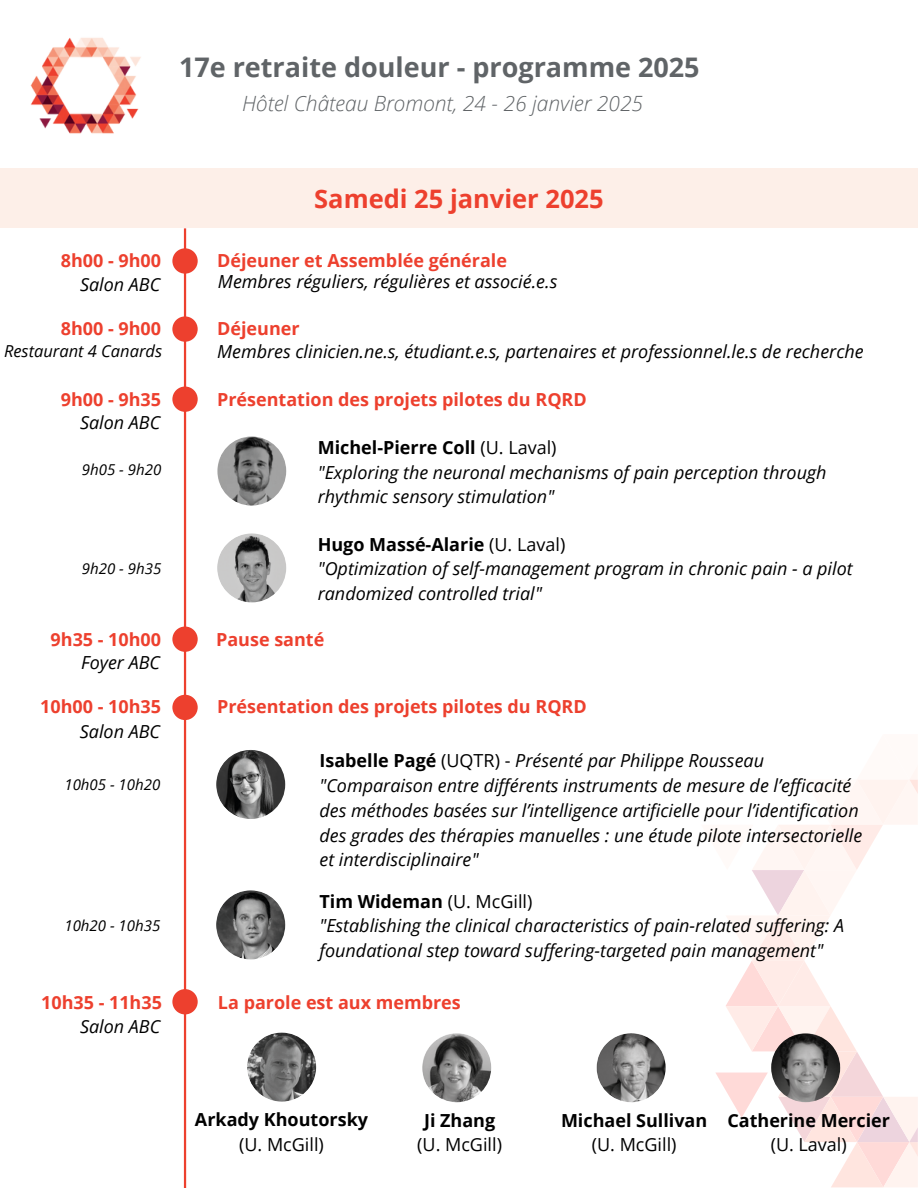
<style>
.page{position:relative;width:918px;height:1188px;background:#fff}
.page>*{position:absolute;margin:0;border:0;box-sizing:border-box;transform-origin:0 0}
.t1{font:700 27px "Open Sans";color:#606467}
.t2{font:700 25.5px "Open Sans";color:#ed402e}
.t3{font:italic 300 21px "Open Sans";color:#606467}
.t4{font:italic 18px/24.8px "Open Sans";color:#000}
.t5{font:700 18px "Open Sans";color:#ed402e}
.t6{font:700 18px/24.8px "Open Sans";color:#000;text-align:center}
.t7{font:18px/24.8px "Open Sans";color:#000;text-align:center}
.t8{font:italic 16.5px "Open Sans";color:#000}
.t9{font:italic 15px "Open Sans";color:#000}
.s1{font-weight:700;font-style:normal}
.s2{font-style:normal}
.s3{font-weight:400}
.s4{font-weight:700}
</style>
<div class="page">
<svg style="left:716px;top:768px;width:202px;height:419px"></svg>
<div style="left:0;top:169px;width:918px;height:59px;background:#fdefe8"></div>
<hr style="left:184px;top:228px;width:2px;height:960px;background:#ed402e">
<div style="left:172px;top:248px;width:26px;height:26px;background:#ed402e;border-radius:50%"></div>
<img style="left:30px;top:38px;width:111px;height:96px">
<div style="left:172px;top:387px;width:26px;height:25px;background:#ed402e;border-radius:50%"></div>
<img style="left:217px;top:436px;width:69px;height:70px;border-radius:50%">
<img style="left:217px;top:533px;width:69px;height:69px;border-radius:50%">
<img style="left:216px;top:750px;width:69px;height:69px;border-radius:50%">
<img style="left:216px;top:890px;width:69px;height:69px;border-radius:50%">
<div style="left:172px;top:627px;width:26px;height:25px;background:#ed402e;border-radius:50%"></div>
<div style="left:172px;top:695px;width:26px;height:25px;background:#ed402e;border-radius:50%"></div>
<div style="left:172px;top:989px;width:26px;height:25px;background:#ed402e;border-radius:50%"></div>
<img style="left:247px;top:1033px;width:69px;height:69px;border-radius:50%">
<img style="left:422px;top:1033px;width:69px;height:69px;border-radius:50%">
<img style="left:597px;top:1033px;width:69px;height:69px;border-radius:50%">
<img style="left:771px;top:1033px;width:69px;height:69px;border-radius:50%">
<div style="left:172px;top:316px;width:26px;height:26px;background:#ed402e;border-radius:50%"></div>
<h1 class="t1" style="left:179px;top:48px;width:522px">17e retraite douleur - programme 2025</h1>
<h3 class="t3" style="left:242px;top:89px;width:402px">Hôtel Château Bromont, 24 - 26 janvier 2025</h3>
<p class="t2" style="left:314px;top:181px;width:291px">Samedi 25 janvier 2025</p>
<h2 class="t5" style="left:61px;top:247px;width:102px">8h00 - 9h00</h2>
<h1 class="t5" style="left:217px;top:247px;width:291px">Déjeuner et Assemblée générale</h1>
<p class="t4" style="left:80px;top:272px;width:82px">Salon ABC</p>
<h4 class="t4" style="left:218px;top:268px;width:341px">Membres réguliers, régulières et associé.e.s</h4>
<p class="t5" style="left:61px;top:316px;width:102px">8h00 - 9h00</p>
<h3 class="t5" style="left:217px;top:316px;width:84px">Déjeuner</h3>
<p class="t8" style="left:4px;top:340px;width:159px">Restaurant 4 Canards</p>
<p class="t4" style="left:217px;top:338px;width:648px">Membres clinicien.ne.s, étudiant.e.s, partenaires et professionnel.le.s de recherche</p>
<h3 class="t5" style="left:61px;top:387px;width:102px">9h00 - 9h35</h3>
<h4 class="t5" style="left:217px;top:387px;width:371px">Présentation des projets pilotes du RQRD</h4>
<h4 class="t4" style="left:80px;top:410px;width:82px">Salon ABC</h4>
<h3 class="t4" style="left:318px;top:434px;width:510px"><span class="s1">Michel-Pierre Coll</span> <span class="s2">(U. Laval)<br></span>"Exploring the neuronal mechanisms of pain perception through rhythmic sensory stimulation"</h3>
<h4 class="t4" style="left:318px;top:531px;width:536px"><span class="s1">Hugo Massé-Alarie</span> <span class="s2">(U. Laval)<br></span>"Optimization of self-management program in chronic pain - a pilot randomized controlled trial"</h4>
<h3 class="t9" style="left:82px;top:459px;width:81px">9h05 - 9h20</h3>
<h4 class="t9" style="left:82px;top:558px;width:81px">9h20 - 9h35</h4>
<h3 class="t5" style="left:51px;top:627px;width:112px">9h35 - 10h00</h3>
<p class="t5" style="left:216px;top:627px;width:110px">Pause santé</p>
<h4 class="t4" style="left:81px;top:650px;width:80px">Foyer ABC</h4>
<h3 class="t5" style="left:40px;top:694px;width:122px">10h00 - 10h35</h3>
<h4 class="t5" style="left:217px;top:694px;width:371px">Présentation des projets pilotes du RQRD</h4>
<p class="t4" style="left:80px;top:719px;width:82px">Salon ABC</p>
<p class="t9" style="left:64px;top:774px;width:97px">10h05 - 10h20</p>
<h4 class="t9" style="left:64px;top:914px;width:97px">10h20 - 10h35</h4>
<h3 class="t4" style="left:319px;top:748px;width:544px"><span class="s1">Isabelle Pagé</span> <span class="s2">(UQTR) -</span> Présenté par Philippe Rousseau "Comparaison entre différents instruments de mesure de l’efficacité des méthodes basées sur l’intelligence artificielle pour l’identification des grades des thérapies manuelles : une étude pilote intersectorielle et interdisciplinaire"</h3>
<p class="t4" style="left:319px;top:888px;width:526px"><span class="s1">Tim Wideman</span> <span class="s2">(U. McGill)<br></span>"Establishing the clinical characteristics of pain-related suffering: A foundational step toward suffering-targeted pain management"</p>
<h3 class="t5" style="left:41px;top:989px;width:122px">10h35 - 11h35</h3>
<h4 class="t5" style="left:218px;top:989px;width:244px">La parole est aux membres</h4>
<h4 class="t4" style="left:80px;top:1014px;width:82px">Salon ABC</h4>
<h4 class="t6" style="left:195px;top:1107px;width:175px">Arkady Khoutorsky <span class="s3">(U. McGill)</span></h4>
<h3 class="t7" style="left:417px;top:1107px;width:86px"><span class="s4">Ji Zhang </span>(U. McGill)</h3>
<p class="t6" style="left:561px;top:1107px;width:148px">Michael Sullivan <span class="s3">(U. McGill)</span></p>
<p class="t6" style="left:727px;top:1107px;width:164px">Catherine Mercier <span class="s3">(U. Laval)</span></p>
</div>
